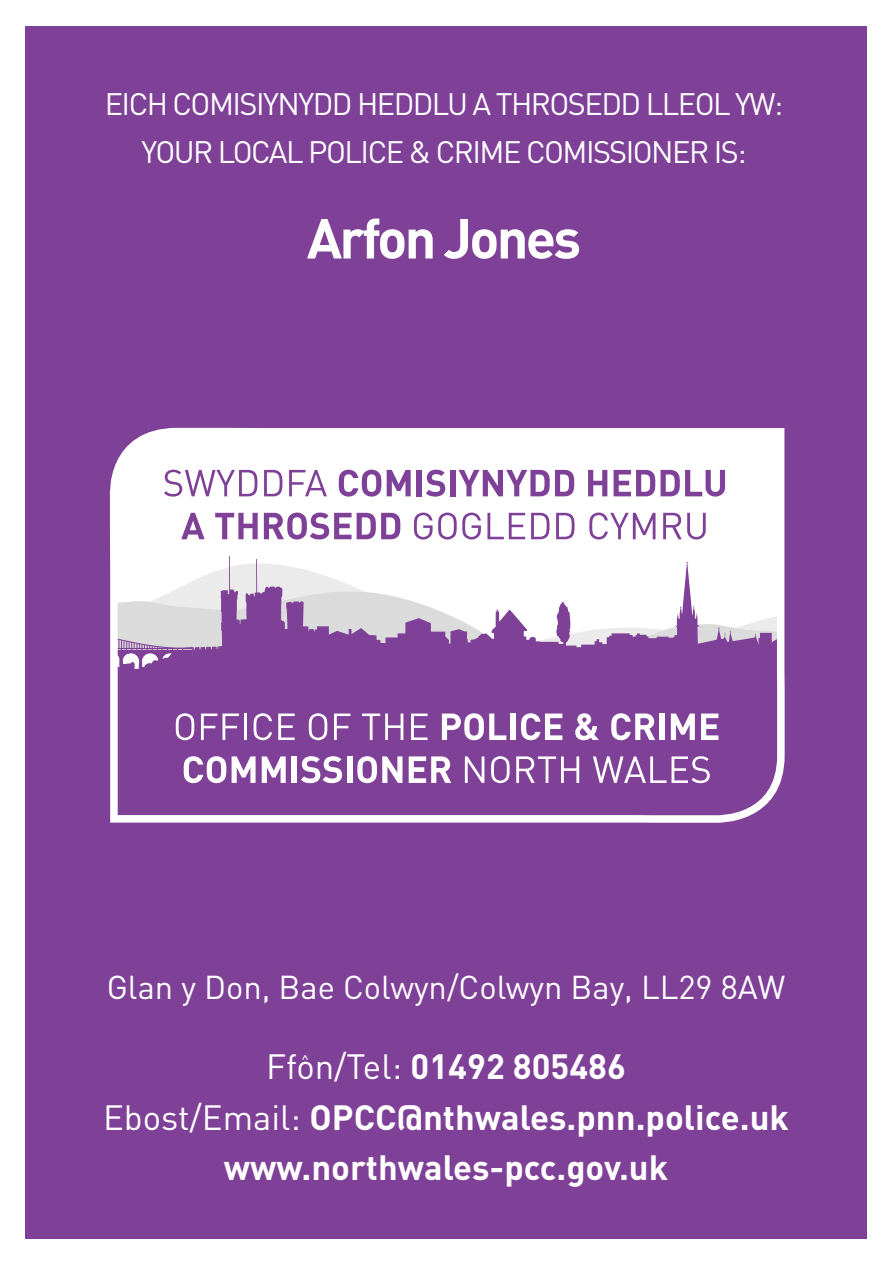
<style>
.page{position:relative;width:893px;height:1263px;background:#fff}
.page>*{position:absolute;margin:0;border:0;box-sizing:border-box;transform-origin:0 0}
.t1{font:700 55.5px "DIN";letter-spacing:-.05em;color:#fff}
.t2{font:700 34.65px/50.2px "DIN";color:#fff;text-align:center}
.t3{font:32.7px "DIN";color:#fff}
.t4{font:30.75px/47.7px "DIN";letter-spacing:-.05em;color:#fff;text-align:center}
.t5{font:15.15px "DIN";color:#fff}
.s1{font-weight:400}
</style>
<div class="page">
<div style="left:26px;top:27px;width:841px;height:1212px;background:#7f4097"></div>
<svg style="left:109px;top:427px;width:676px;height:396px"></svg>
<p class="t4" style="left:105px;top:81px;width:680px">EICH COMISIYNYDD HEDDLU A THROSEDD LLEOL YW:<br>YOUR LOCAL POLICE &amp; CRIME COMISSIONER IS:</p>
<h1 class="t1" style="left:307px;top:207px;width:276px">Arfon Jones</h1>
<p class="t3" style="left:107px;top:968px;width:680px">Glan y Don, Bae Colwyn/Colwyn Bay, LL29 8AW</p>
<p class="t2" style="left:103px;top:1042px;width:687px"><span class="s1">Ffon/Tel:</span> 01492 805486<br><span class="s1">Ebost/Email:</span> OPCC@nthwales.pnn.police.uk www.northwales-pcc.gov.uk</p>
<p class="t5" style="left:301px;top:1052px;width:10px">^</p>
</div>
